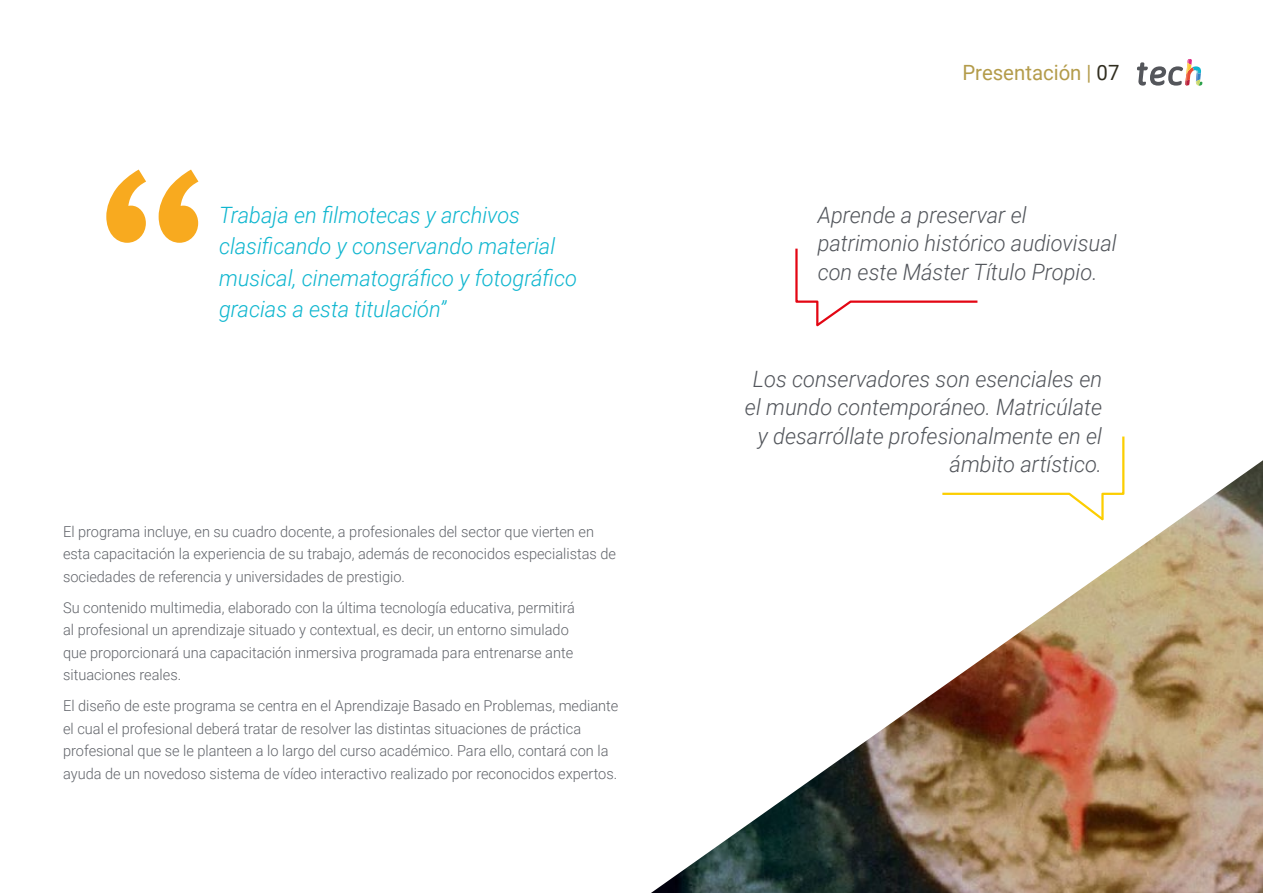
<style>
.page{position:relative;width:1263px;height:893px;background:#fff}
.page>*{position:absolute;margin:0;border:0;box-sizing:border-box;transform-origin:0 0}
.t1{font:italic 300 22.5px/28.5px "Roboto";color:#52555b;text-align:right}
.t2{font:italic 300 22.5px/31.5px "Roboto";color:#0fb6cf}
.t3{font:21px "Roboto";color:#b49c4b}
.t4{font:300 15px/22.5px "Roboto";color:#61646a}
.s1{color:#312e20}
</style>
<div class="page">
<svg style="left:106px;top:170px;width:92px;height:73px"></svg>
<svg style="left:1122px;top:436px;width:3px;height:24px"></svg>
<svg style="left:795px;top:248px;width:183px;height:79px"></svg>
<svg style="left:1137px;top:59px;width:65px;height:27px"></svg>
<img style="left:651px;top:460px;width:612px;height:433px">
<h1 class="t2" style="left:219px;top:198px;width:360px">Trabaja en filmotecas y archivos clasificando y conservando material musical, cinematográfico y fotográfico gracias a esta titulación”</h1>
<p class="t4" style="left:63px;top:520px;width:554px">El programa incluye, en su cuadro docente, a profesionales del sector que vierten en esta capacitación la experiencia de su trabajo, además de reconocidos especialistas de sociedades de referencia y universidades de prestigio.</p>
<p class="t4" style="left:63px;top:596px;width:513px">Su contenido multimedia, elaborado con la última tecnología educativa, permitirá al profesional un aprendizaje situado y contextual, es decir, un entorno simulado que proporcionará una capacitación inmersiva programada para entrenarse ante situaciones reales.</p>
<p class="t4" style="left:63px;top:694px;width:557px">El diseño de este programa se centra en el Aprendizaje Basado en Problemas, mediante el cual el profesional deberá tratar de resolver las distintas situaciones de práctica profesional que se le planteen a lo largo del curso académico. Para ello, contará con la ayuda de un novedoso sistema de vídeo interactivo realizado por reconocidos expertos.</p>
<h2 class="t3" style="left:962px;top:57px;width:159px">Presentación | <span class="s1">07</span></h2>
<h1 class="t1" style="left:818px;top:200px;width:300px;text-align:left">Aprende a preservar el patrimonio histórico audiovisual con este Máster Título Propio.</h1>
<h1 class="t1" style="left:745px;top:364px;width:359px">Los conservadores son esenciales en el mundo contemporáneo. Matricúlate y desarróllate profesionalmente en el ámbito artístico.</h1>
</div>
